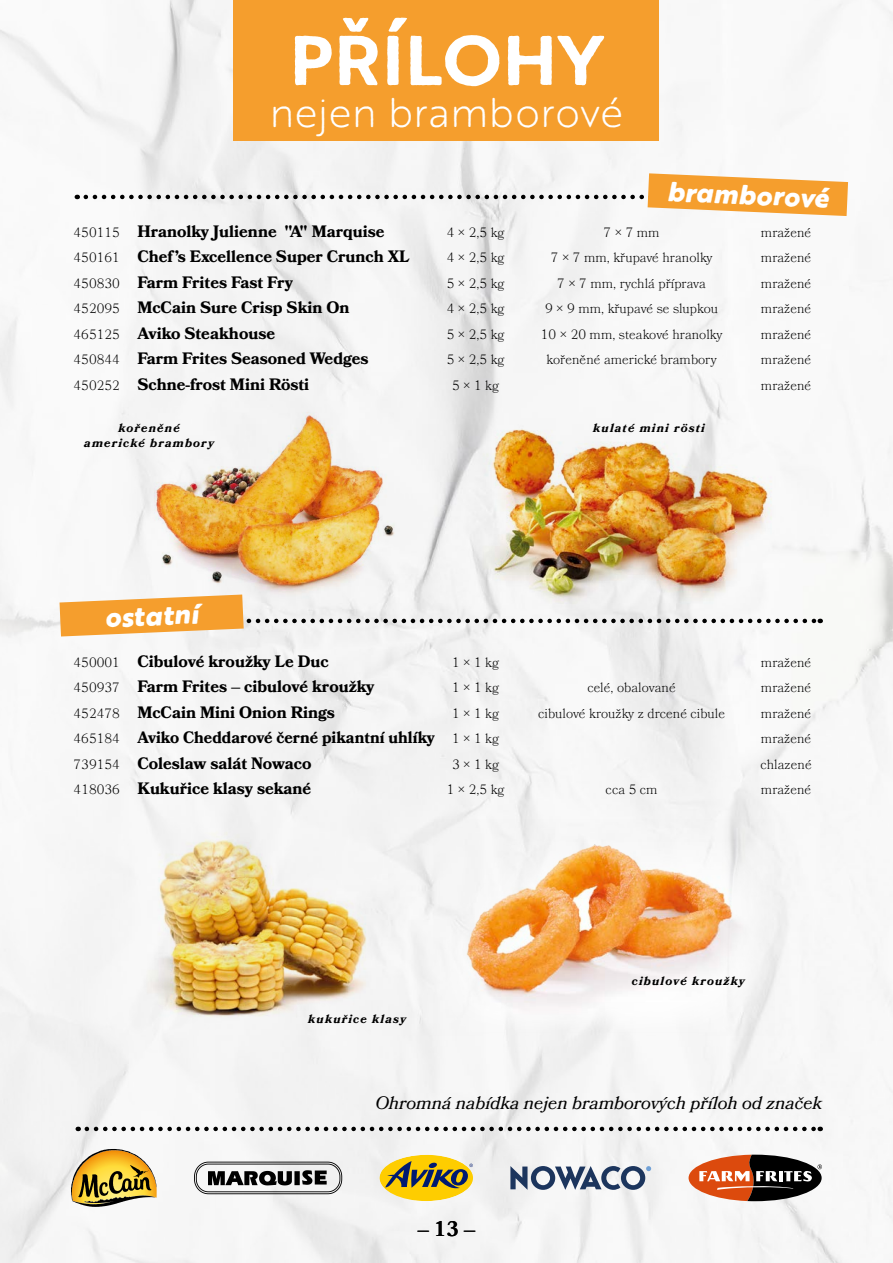
<style>
.page{position:relative;width:893px;height:1263px;background:#fff}
.page>*{position:absolute;margin:0;border:0;box-sizing:border-box;transform-origin:0 0}
.t1{font:700 68.4px "Brother 1816 Printed";letter-spacing:.01em;color:#fff;scale:1.05 1}
.t2{font:300 40.5px "Brother 1816 Printed";color:#fff}
.t3{font:italic 800 27px "Brother 1816 Printed";color:#fff}
.t4{font:600 21px "Bookmania";color:#000}
.t5{font:italic 18px "Bookmania";color:#000}
.t6{font:700 16.5px "Bookmania";color:#000}
.t7{font:300 13.5px "Bookmania";color:#000}
.t8{font:italic 700 12px/14.4px "Bookmania";letter-spacing:.1em;color:#000;text-align:center}
.s1{font-weight:300;font-size:13.5px}
</style>
<div class="page">
<img style="left:1px;top:0;width:892px;height:1263px">
<img style="left:0;top:0;width:1px;height:1263px">
<img style="left:438px;top:409px;width:370px;height:185px">
<div style="left:234px;top:0;width:425px;height:141px;background:#f59e2d"></div>
<svg style="left:87px;top:1127px;width:734px;height:4px"></svg>
<svg style="left:60px;top:594px;width:761px;height:42px"></svg>
<svg style="left:86px;top:173px;width:762px;height:43px"></svg>
<img style="left:123px;top:391px;width:291px;height:216px">
<img style="left:434px;top:820px;width:340px;height:215px">
<img style="left:101px;top:820px;width:311px;height:207px">
<svg style="left:71px;top:1149px;width:86px;height:58px"></svg>
<svg style="left:689px;top:1155px;width:133px;height:46px"></svg>
<svg style="left:380px;top:1155px;width:93px;height:46px;background:#c6af4a"></svg>
<svg style="left:510px;top:1166px;width:141px;height:24px"></svg>
<svg style="left:194px;top:1162px;width:148px;height:32px"></svg>
<h1 class="t1" style="left:290px;top:8px;width:300px">PŘÍLOHY</h1>
<h2 class="t2" style="left:269px;top:83px;width:355px">nejen bramborové</h2>
<h3 class="t3" style="left:668px;top:171px;width:163px;rotate:2deg">bramborové</h3>
<p class="t6" style="left:74px;top:222px;width:312px"><span class="s1">450115</span> Hranolky Julienne "A" Marquise</p>
<p class="t7" style="left:447px;top:224px;width:59px">4 × 2,5 kg</p>
<p class="t7" style="left:604px;top:224px;width:58px">7 × 7 mm</p>
<p class="t7" style="left:761px;top:224px;width:52px">mražené</p>
<p class="t6" style="left:74px;top:247px;width:338px"><span class="s1">450161</span> Chef’s Excellence Super Crunch XL</p>
<p class="t7" style="left:447px;top:250px;width:59px">4 × 2,5 kg</p>
<p class="t7" style="left:551px;top:250px;width:163px">7 × 7 mm, křupavé hranolky</p>
<p class="t7" style="left:761px;top:250px;width:52px">mražené</p>
<p class="t6" style="left:74px;top:273px;width:221px"><span class="s1">450830</span> Farm Frites Fast Fry</p>
<p class="t7" style="left:447px;top:275px;width:59px">5 × 2,5 kg</p>
<p class="t7" style="left:557px;top:275px;width:150px">7 × 7 mm, rychlá příprava</p>
<p class="t7" style="left:761px;top:275px;width:52px">mražené</p>
<p class="t6" style="left:74px;top:298px;width:277px"><span class="s1">452095</span> McCain Sure Crisp Skin On</p>
<p class="t7" style="left:447px;top:301px;width:59px">4 × 2,5 kg</p>
<p class="t7" style="left:545px;top:301px;width:175px">9 × 9 mm, křupavé se slupkou</p>
<p class="t7" style="left:761px;top:301px;width:52px">mražené</p>
<p class="t6" style="left:74px;top:324px;width:203px"><span class="s1">465125</span> Aviko Steakhouse</p>
<p class="t7" style="left:447px;top:326px;width:59px">5 × 2,5 kg</p>
<p class="t7" style="left:541px;top:326px;width:183px">10 × 20 mm, steakové hranolky</p>
<p class="t7" style="left:761px;top:326px;width:52px">mražené</p>
<p class="t6" style="left:74px;top:349px;width:297px"><span class="s1">450844</span> Farm Frites Seasoned Wedges</p>
<p class="t7" style="left:447px;top:352px;width:59px">5 × 2,5 kg</p>
<p class="t7" style="left:547px;top:352px;width:172px">kořeněné americké brambory</p>
<p class="t7" style="left:761px;top:352px;width:52px">mražené</p>
<p class="t6" style="left:74px;top:375px;width:237px"><span class="s1">450252</span> Schne-frost Mini Rösti</p>
<p class="t7" style="left:452px;top:377px;width:49px">5 × 1 kg</p>
<p class="t7" style="left:761px;top:377px;width:52px">mražené</p>
<p class="t8" style="left:84px;top:421px;width:131px">kořeněné<br>americké brambory</p>
<h3 class="t3" style="left:104px;top:596px;width:95px;rotate:-2deg">ostatní</h3>
<p class="t8" style="left:593px;top:420px;width:113px">kulaté mini rösti</p>
<p class="t6" style="left:74px;top:651px;width:257px"><span class="s1">450001</span> Cibulové kroužky Le Duc</p>
<p class="t7" style="left:452px;top:654px;width:49px">1 × 1 kg</p>
<p class="t7" style="left:761px;top:654px;width:52px">mražené</p>
<p class="t6" style="left:74px;top:677px;width:302px"><span class="s1">450937</span> Farm Frites – cibulové kroužky</p>
<p class="t7" style="left:452px;top:680px;width:49px">1 × 1 kg</p>
<p class="t7" style="left:587px;top:680px;width:90px">celé, obalované</p>
<p class="t7" style="left:761px;top:680px;width:52px">mražené</p>
<p class="t6" style="left:74px;top:702px;width:263px"><span class="s1">452478</span> McCain Mini Onion Rings</p>
<p class="t7" style="left:452px;top:705px;width:49px">1 × 1 kg</p>
<p class="t7" style="left:538px;top:705px;width:189px">cibulové kroužky z drcené cibule</p>
<p class="t7" style="left:761px;top:705px;width:52px">mražené</p>
<p class="t6" style="left:74px;top:728px;width:427px"><span class="s1">465184</span> Aviko Cheddarové černé pikantní uhlíky <span class="s1">1 × 1 kg</span></p>
<p class="t7" style="left:761px;top:731px;width:52px">mražené</p>
<p class="t6" style="left:74px;top:753px;width:239px"><span class="s1">739154</span> Coleslaw salát Nowaco</p>
<p class="t7" style="left:452px;top:756px;width:49px">3 × 1 kg</p>
<p class="t7" style="left:761px;top:756px;width:53px">chlazené</p>
<p class="t6" style="left:74px;top:779px;width:239px"><span class="s1">418036</span> Kukuřice klasy sekané</p>
<p class="t7" style="left:447px;top:782px;width:59px">1 × 2,5 kg</p>
<p class="t7" style="left:606px;top:782px;width:54px">cca 5 cm</p>
<p class="t7" style="left:761px;top:782px;width:52px">mražené</p>
<p class="t8" style="left:308px;top:1012px;width:99px">kukuřice klasy</p>
<p class="t8" style="left:632px;top:973px;width:114px">cibulové kroužky</p>
<p class="t5" style="left:375px;top:1092px;width:448px">Ohromná nabídka nejen bramborových příloh od značek</p>
<p class="t4" style="left:417px;top:1217px;width:60px">– 13 –</p>
</div>
